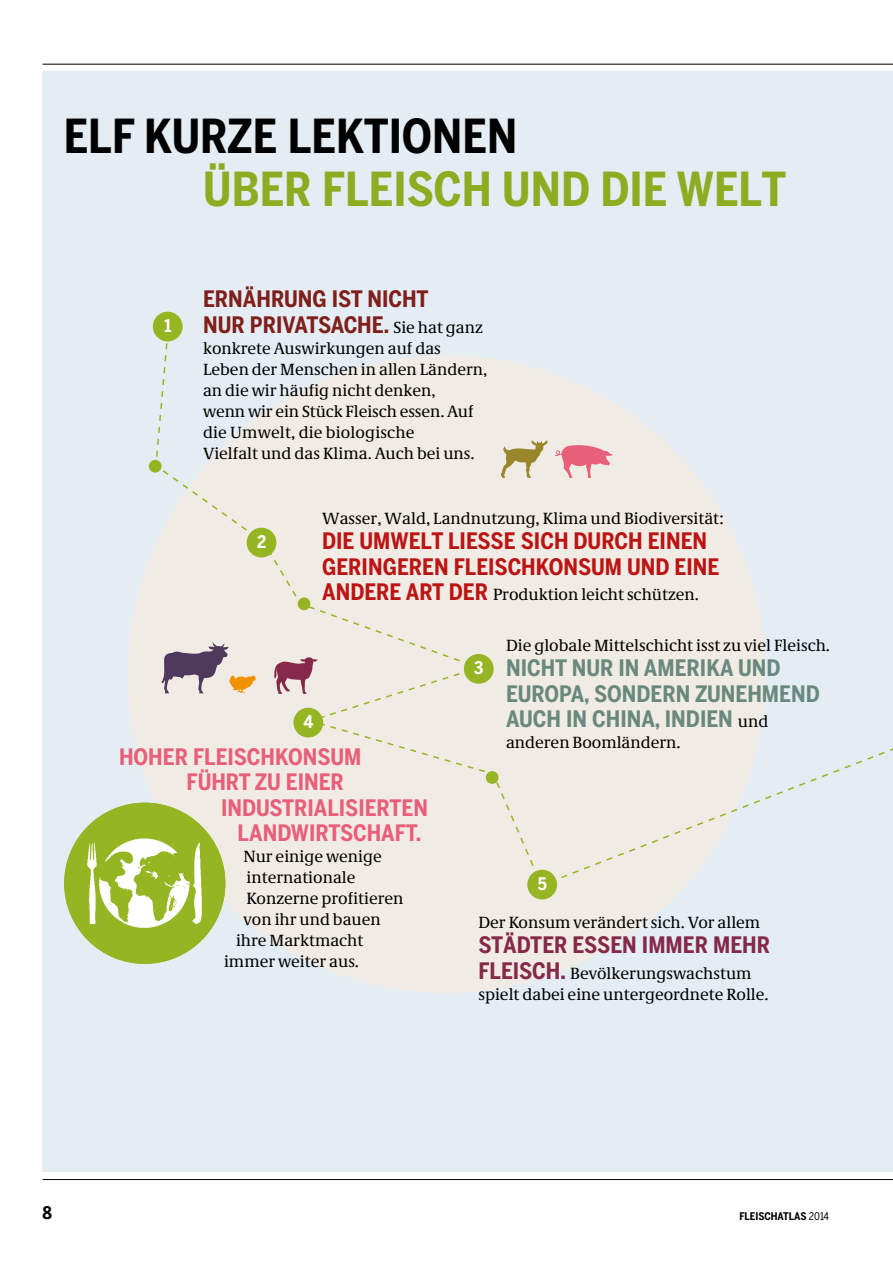
<style>
.page{position:relative;width:893px;height:1263px;background:#fff}
.page>*{position:absolute;margin:0;border:0;box-sizing:border-box;transform-origin:0 0}
.t1{font:700 46.5px "Benton Sans Cond";color:#8eac21}
.t2{font:700 46.5px "Benton Sans Cond";color:#000}
.t3{font:700 22.5px/25.5px "Benton Sans Cond";color:#69897e}
.t4{font:700 22.5px "Benton Sans Cond";color:#e75f78}
.t5{font:700 22.5px/25.5px "Benton Sans Cond";color:#bc1413}
.t6{font:700 22.5px/25.5px "Benton Sans Cond";color:#7f1f1b}
.t7{font:700 22.5px "Benton Sans Cond";color:#842949}
.t8{font:700 17.25px "Benton Sans Cond";color:#fff}
.t9{font:700 17.25px "Benton Sans Cond";color:#000}
.t10{font:16.5px/21px "Demos Pro";color:#000}
.t11{font:700 10.5px "Benton Sans Cond";color:#000}
.s1{font-family:"Demos Pro";font-weight:400;font-size:16.5px;color:#000}
.s2{font-family:"Benton Sans Cond";font-weight:700;font-size:22.5px;color:#bc1413}
.s3{font-family:"Benton Sans Cond";font-weight:700;font-size:22.5px;color:#842949}
.s4{font-weight:400}
</style>
<div class="page">
<div style="left:43px;top:71px;width:850px;height:1100px;background:#e4edf3"></div>
<div style="left:128px;top:355px;width:637px;height:638px;background:#f1ebe5;border-radius:50%"></div>
<hr style="left:43px;top:1179px;width:850px;height:1px;background:#000">
<hr style="left:43px;top:64px;width:850px;height:1px;background:#000">
<svg style="left:64px;top:803px;width:161px;height:161px;background:#acc552"></svg>
<svg style="left:154px;top:311px;width:739px;height:576px"></svg>
<div style="left:153px;top:312px;width:30px;height:29px;background:#96b522;border-radius:50%"></div>
<div style="left:247px;top:528px;width:29px;height:29px;background:#96b522;border-radius:50%"></div>
<div style="left:527px;top:870px;width:30px;height:29px;background:#96b522;border-radius:50%"></div>
<svg style="left:464px;top:654px;width:30px;height:30px"></svg>
<div style="left:149px;top:460px;width:13px;height:13px;background:#96b522;border-radius:50%"></div>
<div style="left:486px;top:771px;width:13px;height:13px;background:#96b522;border-radius:50%"></div>
<svg style="left:161px;top:642px;width:96px;height:51px"></svg>
<svg style="left:555px;top:445px;width:58px;height:33px"></svg>
<svg style="left:266px;top:548px;width:223px;height:226px"></svg>
<svg style="left:501px;top:440px;width:47px;height:38px"></svg>
<h1 class="t2" style="left:64px;top:110px;width:455px">ELF KURZE LEKTIONEN</h1>
<h1 class="t1" style="left:203px;top:162px;width:585px">ÜBER FLEISCH UND DIE WELT</h1>
<p class="t8" style="left:164px;top:316px;width:8px">1</p>
<h2 class="t6" style="left:203px;top:287px;width:281px">ERNÄHRUNG IST NICHT<br>NUR PRIVATSACHE. <span class="s1">Sie hat ganz</span></h2>
<p class="t10" style="left:203px;top:338px;width:286px">konkrete Auswirkungen auf das Leben der Menschen in allen Ländern, an die wir häufig nicht denken,<br>wenn wir ein Stück Fleisch essen. Auf die Umwelt, die biologische<br>Vielfalt und das Klima. Auch bei uns.</p>
<p class="t8" style="left:257px;top:532px;width:11px">2</p>
<p class="t10" style="left:322px;top:508px;width:403px">Wasser, Wald, Landnutzung, Klima und Biodiversität:</p>
<h2 class="t5" style="left:322px;top:529px;width:399px">DIE UMWELT LIESSE SICH DURCH EINEN<br>GERINGEREN FLEISCHKONSUM UND EINE</h2>
<p class="t10" style="left:322px;top:584px;width:378px"><span class="s2">ANDERE ART DER</span> Produktion leicht schützen.</p>
<p class="t8" style="left:304px;top:712px;width:11px">4</p>
<h2 class="t4" style="left:119px;top:744px;width:244px">HOHER FLEISCHKONSUM</h2>
<h2 class="t4" style="left:187px;top:769px;width:159px">FÜHRT ZU EINER</h2>
<h2 class="t4" style="left:221px;top:795px;width:208px">INDUSTRIALISIERTEN</h2>
<h2 class="t4" style="left:238px;top:820px;width:185px">LANDWIRTSCHAFT.</h2>
<p class="t10" style="left:244px;top:846px;width:140px">Nur einige wenige</p>
<p class="t10" style="left:247px;top:867px;width:110px">internationale</p>
<p class="t10" style="left:247px;top:889px;width:158px">Konzerne profitieren</p>
<p class="t10" style="left:244px;top:910px;width:139px">von ihr und bauen</p>
<p class="t10" style="left:236px;top:931px;width:129px">ihre Marktmacht</p>
<p class="t10" style="left:224px;top:952px;width:137px">immer weiter aus.</p>
<p class="t8" style="left:474px;top:658px;width:11px">3</p>
<p class="t10" style="left:506px;top:635px;width:326px">Die globale Mittelschicht isst zu viel Fleisch.</p>
<h2 class="t3" style="left:506px;top:656px;width:315px">NICHT NUR IN AMERIKA UND<br>EUROPA, SONDERN ZUNEHMEND<br>AUCH IN CHINA, INDIEN <span class="s1">und</span></h2>
<p class="t10" style="left:506px;top:732px;width:176px">anderen Boomländern.</p>
<p class="t8" style="left:538px;top:874px;width:11px">5</p>
<p class="t10" style="left:478px;top:912px;width:283px">Der Konsum verändert sich. Vor allem</p>
<h2 class="t7" style="left:478px;top:932px;width:293px">STÄDTER ESSEN IMMER MEHR</h2>
<p class="t10" style="left:478px;top:963px;width:292px"><span class="s3">FLEISCH.</span> Bevölkerungswachstum spielt dabei eine untergeordnete Rolle.</p>
<p class="t9" style="left:43px;top:1203px;width:11px">8</p>
<p class="t11" style="left:739px;top:1210px;width:91px">FLEISCHATLAS <span class="s4">2014</span></p>
</div>
